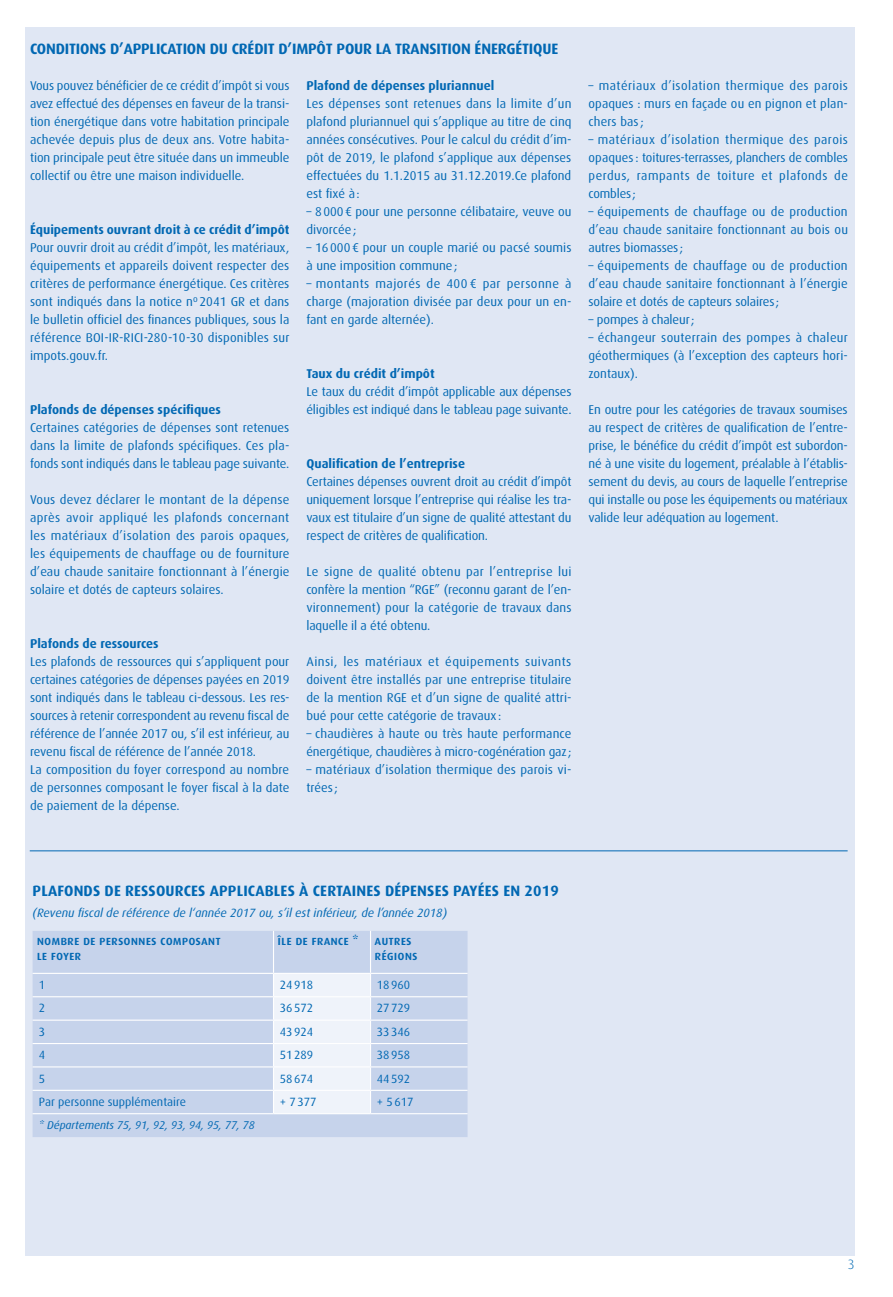
<style>
.page{position:relative;width:893px;height:1297px;background:#fff}
.page>*{position:absolute;margin:0;border:0;box-sizing:border-box;transform-origin:0 0}
._2013titre2{font:700 15px "Dax";letter-spacing:-.01em;color:#0168b3}
._2013titre3{font:700 15px "Dax";letter-spacing:.01em;color:#0168b3}
.cdt_sous_champ{font:300 13.5px "Dax";color:#0168b3}
.Contenu_de_tableau{font:13.2px/15px "Dax Medium Caps";color:#0168b3}
.cdt{font:12.75px/18px "Dax";color:#0168b3;text-align:justify}
.cdt-2{font:700 12.75px "Dax";color:#0168b3}
.Contenu_de_tableau-2{font:12px "Dax";color:#0168b3}
.t1{font:italic 12px "Dax";color:#0168b3}
.t2{font:italic 11.25px "Dax";color:#0168b3}
</style>
<div class="page">
<div style="left:26px;top:27px;width:829px;height:1229px;background:#e0e7f4"></div>
<div style="left:33px;top:931px;width:435px;height:206px;background:#c6d3eb"></div>
<hr style="left:273px;top:931px;width:1px;height:42px;background:#fff">
<hr style="left:370px;top:931px;width:1px;height:42px;background:#fff">
<hr style="left:33px;top:973px;width:240px;height:1px;background:#fff">
<hr style="left:371px;top:973px;width:97px;height:1px;background:#fff">
<hr style="left:33px;top:996px;width:240px;height:1px;background:#fff">
<hr style="left:371px;top:996px;width:97px;height:1px;background:#fff">
<hr style="left:33px;top:1019px;width:240px;height:2px;background:#fff">
<hr style="left:371px;top:1019px;width:97px;height:2px;background:#fff">
<hr style="left:33px;top:1043px;width:240px;height:1px;background:#fff">
<hr style="left:371px;top:1043px;width:97px;height:1px;background:#fff">
<hr style="left:33px;top:1066px;width:240px;height:1px;background:#fff">
<hr style="left:371px;top:1066px;width:97px;height:1px;background:#fff">
<hr style="left:33px;top:1090px;width:240px;height:1px;background:#fff">
<hr style="left:371px;top:1090px;width:97px;height:1px;background:#fff">
<div style="left:273px;top:973px;width:98px;height:140px;background:#eff3fa"></div>
<hr style="left:33px;top:1113px;width:240px;height:1px;background:#fff">
<hr style="left:273px;top:1113px;width:98px;height:1px;background:#fff">
<hr style="left:371px;top:1113px;width:97px;height:1px;background:#fff">
<hr style="left:30px;top:850px;width:818px;height:1px;background:#0168b3">
<p class="_2013titre2" style="left:30px;top:40px;width:530px">CONDITIONS D’APPLICATION DU CRÉDIT D’IMPÔT POUR LA TRANSITION ÉNERGÉTIQUE</p>
<p class="cdt" style="left:30px;top:77px;width:261px">Vous pouvez bénéficier de ce crédit d’impôt si vous avez effectué des dépenses en faveur de la transi&shy;tion énergétique dans votre habitation principale achevée depuis plus de deux ans. Votre habita&shy;tion principale peut être située dans un immeuble collectif ou être une maison individuelle.</p>
<p class="cdt-2" style="left:30px;top:222px;width:261px">Équipements ouvrant droit à ce crédit d’impôt</p>
<p class="cdt" style="left:30px;top:239px;width:261px">Pour ouvrir droit au crédit d’impôt, les matériaux, équipements et appareils doivent respecter des critères de performance énergétique. Ces critères sont indiqués dans la notice n<sup>o</sup> 2041 GR et dans le bulletin officiel des finances publiques, sous la référence BOI-IR-RICI-280-10-30 disponibles sur impots.gouv.fr.</p>
<p class="cdt-2" style="left:30px;top:402px;width:192px">Plafonds de dépenses spécifiques</p>
<p class="cdt" style="left:30px;top:419px;width:261px">Certaines catégories de dépenses sont retenues dans la limite de plafonds spécifiques. Ces pla&shy;fonds sont indiqués dans le tableau page suivante.</p>
<p class="cdt" style="left:30px;top:491px;width:261px">Vous devez déclarer le montant de la dépense après avoir appliqué les plafonds concernant les matériaux d’isolation des parois opaques, les équipements de chauffage ou de fourniture d’eau chaude sanitaire fonctionnant à l’énergie solaire et dotés de capteurs solaires.</p>
<p class="cdt-2" style="left:30px;top:636px;width:130px">Plafonds de ressources</p>
<p class="cdt" style="left:30px;top:653px;width:261px">Les plafonds de ressources qui s’appliquent pour certaines catégories de dépenses payées en 2019 sont indiqués dans le tableau ci-dessous. Les res&shy;sources à retenir correspondent au revenu fiscal de référence de l’année 2017 ou, s’il est inférieur, au revenu fiscal de référence de l’année 2018.</p>
<p class="cdt" style="left:30px;top:761px;width:261px">La composition du foyer correspond au nombre de personnes composant le foyer fiscal à la date de paiement de la dépense.</p>
<p class="cdt-2" style="left:306px;top:78px;width:189px">Plafond de dépenses pluriannuel</p>
<p class="cdt" style="left:306px;top:95px;width:267px">Les dépenses sont retenues dans la limite d’un plafond pluriannuel qui s’applique au titre de cinq années consécutives. Pour le calcul du crédit d’im&shy;pôt de 2019, le plafond s’applique aux dépenses effectuées du 1.1.2015 au 31.12.2019.Ce plafond est fixé à :</p>
<p class="cdt" style="left:306px;top:203px;width:267px">– 8000€ pour une personne célibataire, veuve ou divorcée;</p>
<p class="cdt" style="left:306px;top:239px;width:267px">– 16000€ pour un couple marié ou pacsé soumis à une imposition commune;</p>
<p class="cdt" style="left:306px;top:275px;width:267px">– montants majorés de 400 € par personne à charge (majoration divisée par deux pour un en&shy;fant en garde alternée).</p>
<p class="cdt-2" style="left:306px;top:366px;width:130px">Taux du crédit d’impôt</p>
<p class="cdt" style="left:306px;top:383px;width:267px">Le taux du crédit d’impôt applicable aux dépenses éligibles est indiqué dans le tableau page suivante.</p>
<p class="cdt-2" style="left:306px;top:456px;width:160px">Qualification de l’entreprise</p>
<p class="cdt" style="left:306px;top:473px;width:267px">Certaines dépenses ouvrent droit au crédit d’impôt uniquement lorsque l’entreprise qui réalise les tra&shy;vaux est titulaire d’un signe de qualité attestant du respect de critères de qualification.</p>
<p class="cdt" style="left:306px;top:563px;width:267px">Le signe de qualité obtenu par l’entreprise lui confère la mention “RGE” (reconnu garant de l’en&shy;vironnement) pour la catégorie de travaux dans laquelle il a été obtenu.</p>
<p class="cdt" style="left:306px;top:653px;width:267px">Ainsi, les matériaux et équipements suivants doivent être installés par une entreprise titulaire de la mention RGE et d’un signe de qualité attri&shy;bué pour cette catégorie de travaux :</p>
<p class="cdt" style="left:306px;top:725px;width:267px">– chaudières à haute ou très haute performance énergétique, chaudières à micro-cogénération gaz ;</p>
<p class="cdt" style="left:306px;top:761px;width:267px">– matériaux d’isolation thermique des parois vi&shy;trées ;</p>
<p class="cdt" style="left:588px;top:77px;width:261px">– matériaux d’isolation thermique des parois opaques : murs en façade ou en pignon et plan&shy;chers bas ;</p>
<p class="cdt" style="left:588px;top:131px;width:261px">– matériaux d’isolation thermique des parois opaques : toitures-terrasses, planchers de combles perdus, rampants de toiture et plafonds de combles ;</p>
<p class="cdt" style="left:588px;top:203px;width:261px">– équipements de chauffage ou de production d’eau chaude sanitaire fonctionnant au bois ou autres biomasses ;</p>
<p class="cdt" style="left:588px;top:257px;width:261px">– équipements de chauffage ou de production d’eau chaude sanitaire fonctionnant à l’énergie solaire et dotés de capteurs solaires ;</p>
<p class="cdt" style="left:588px;top:311px;width:107px">– pompes à chaleur;</p>
<p class="cdt" style="left:588px;top:329px;width:261px">– échangeur souterrain des pompes à chaleur géothermiques (à l’exception des capteurs hori&shy;zontaux).</p>
<p class="cdt" style="left:588px;top:401px;width:261px">En outre pour les catégories de travaux soumises au respect de critères de qualification de l’entre&shy;prise, le bénéfice du crédit d’impôt est subordon&shy;né à une visite du logement, préalable à l’établis&shy;sement du devis, au cours de laquelle l’entreprise qui installe ou pose les équipements ou matériaux valide leur adéquation au logement.</p>
<p class="_2013titre3" style="left:33px;top:882px;width:528px">PLAFONDS DE RESSOURCES APPLICABLES À CERTAINES DÉPENSES PAYÉES EN 2019</p>
<p class="t1" style="left:33px;top:906px;width:416px">(Revenu fiscal de référence de l‘année 2017 ou, s’il est inférieur, de l’année 2018)</p>
<p class="Contenu_de_tableau" style="left:37px;top:933px;width:186px">nombre de personnes composant le foyer</p>
<p class="Contenu_de_tableau" style="left:278px;top:933px;width:82px">île de france *</p>
<p class="Contenu_de_tableau" style="left:375px;top:933px;width:45px">autres régions</p>
<p class="Contenu_de_tableau-2" style="left:39px;top:978px;width:8px">1</p>
<p class="Contenu_de_tableau-2" style="left:280px;top:978px;width:35px">24918</p>
<p class="Contenu_de_tableau-2" style="left:377px;top:978px;width:35px">18960</p>
<p class="Contenu_de_tableau-2" style="left:39px;top:1002px;width:8px">2</p>
<p class="Contenu_de_tableau-2" style="left:280px;top:1002px;width:35px">36572</p>
<p class="Contenu_de_tableau-2" style="left:377px;top:1002px;width:35px">27729</p>
<p class="Contenu_de_tableau-2" style="left:39px;top:1025px;width:8px">3</p>
<p class="Contenu_de_tableau-2" style="left:280px;top:1025px;width:35px">43924</p>
<p class="Contenu_de_tableau-2" style="left:377px;top:1025px;width:35px">33346</p>
<p class="Contenu_de_tableau-2" style="left:39px;top:1048px;width:8px">4</p>
<p class="Contenu_de_tableau-2" style="left:280px;top:1048px;width:35px">51289</p>
<p class="Contenu_de_tableau-2" style="left:377px;top:1048px;width:35px">38958</p>
<p class="Contenu_de_tableau-2" style="left:39px;top:1072px;width:8px">5</p>
<p class="Contenu_de_tableau-2" style="left:280px;top:1072px;width:35px">58674</p>
<p class="Contenu_de_tableau-2" style="left:377px;top:1072px;width:35px">44592</p>
<p class="Contenu_de_tableau-2" style="left:39px;top:1095px;width:149px">Par personne supplémentaire</p>
<p class="Contenu_de_tableau-2" style="left:280px;top:1095px;width:38px">+ 7377</p>
<p class="Contenu_de_tableau-2" style="left:377px;top:1095px;width:38px">+ 5617</p>
<p class="t2" style="left:39px;top:1119px;width:217px">* Départements 75, 91, 92, 93, 94, 95, 77, 78</p>
<p class="cdt_sous_champ" style="left:848px;top:1257px;width:8px">3</p>
</div>
